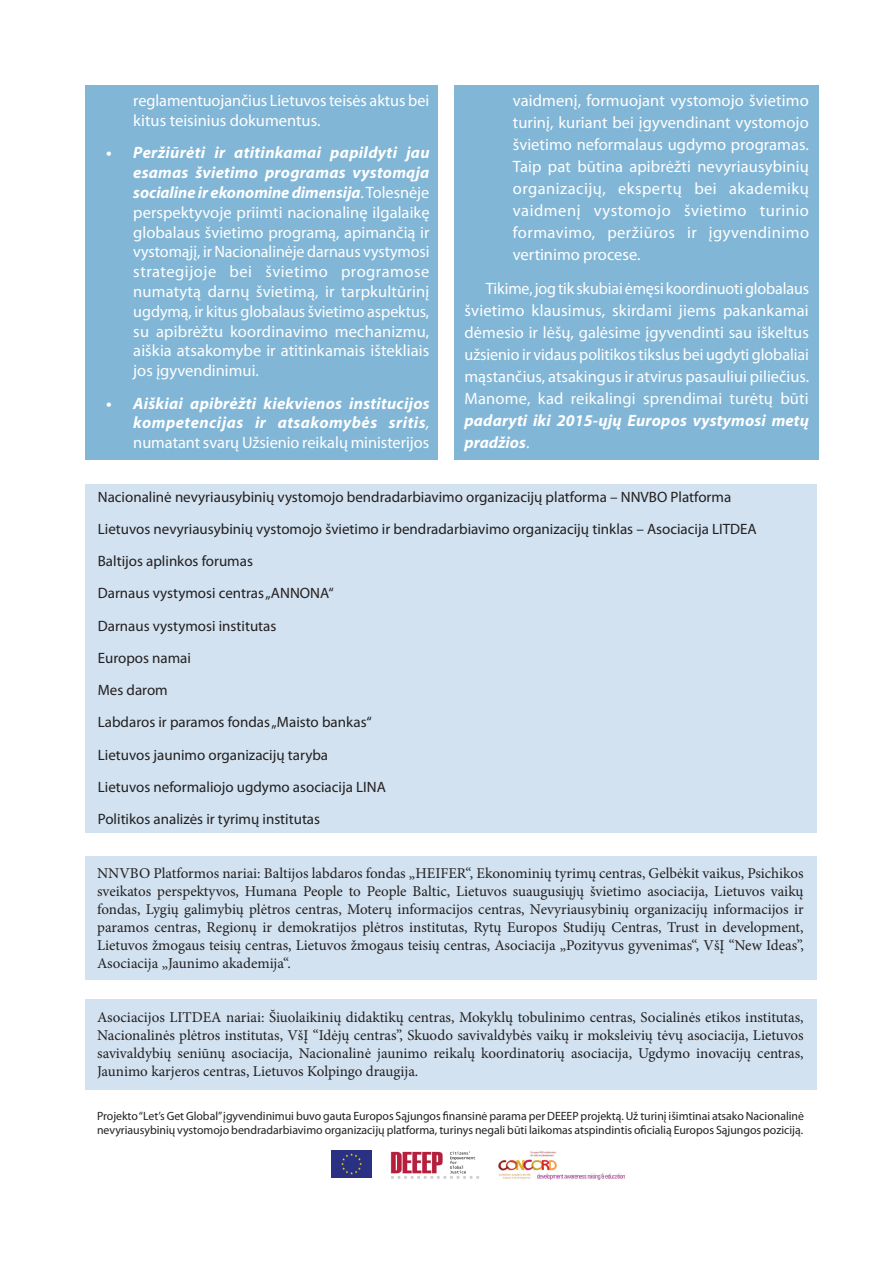
<style>
.page{position:relative;width:893px;height:1263px;background:#fff}
.page>*{position:absolute;margin:0;border:0;box-sizing:border-box;transform-origin:0 0}
.t1{font:16.5px/19.8px "Myriad Pro";color:#fff;text-align:justify}
.t2{font:italic 700 16.5px/19.8px "Myriad Pro";letter-spacing:.015em;color:#fff;text-align:justify}
.t3{font:15px/18px "Minion Pro";color:#231f20;text-align:justify}
.t4{font:15px/32.2px "Myriad Pro";color:#231f20}
.t5{font:12px/14.4px "Myriad Pro";color:#1f2020}
.s1{font-weight:700;font-style:italic}
.s2{font-weight:400}
.s3{font-weight:400;font-style:normal}
</style>
<div class="page">
<div style="left:85px;top:85px;width:353px;height:374px;background:#81b6d7"></div>
<div style="left:455px;top:85px;width:364px;height:374px;background:#81b6d7"></div>
<div style="left:85px;top:856px;width:731px;height:123px;background:#d2e2f0"></div>
<div style="left:85px;top:484px;width:731px;height:348px;background:#d2e2f0"></div>
<div style="left:85px;top:999px;width:731px;height:91px;background:#d2e2f0"></div>
<img style="left:390px;top:1151px;width:89px;height:28px">
<img style="left:332px;top:1150px;width:39px;height:27px">
<img style="left:498px;top:1151px;width:127px;height:29px">
<p class="t1" style="left:133px;top:90px;width:297px">reglamentuojančius Lietuvos teisės aktus bei kitus teisinius dokumentus.</p>
<p class="t1" style="left:133px;top:143px;width:298px;text-indent:-27px"><span class="s1">• Peržiūrėti ir atitinkamai papildyti jau esamas švietimo programas vystomąja socialine ir ekonomine dimensija</span>. Tolesnėje perspektyvoje priimti nacionalinę ilgalaikę globalaus švietimo programą, apimančią ir vystomąjį, ir Nacionalinėje darnaus vystymosi strategijoje bei švietimo programose numatytą darnų švietimą, ir tarpkultūrinį ugdymą, ir kitus globalaus švietimo aspektus, su apibrėžtu koordinavimo mechanizmu, aiškia atsakomybe ir atitinkamais ištekliais jos įgyvendinimui.</p>
<p class="t2" style="left:133px;top:393px;width:298px;text-indent:-27px">• Aiškiai apibrėžti kiekvienos institucijos kompetencijas ir atsakomybės sritis<span class="s2">, </span><span class="s3">numatant svarų Užsienio reikalų ministerijos</span></p>
<p class="t1" style="left:513px;top:89px;width:298px;line-height:21.9px">vaidmenį, formuojant vystomojo švietimo turinį, kuriant bei įgyvendinant vystomojo švietimo neformalaus ugdymo programas.<br>Taip pat būtina apibrėžti nevyriausybinių organizacijų, ekspertų bei akademikų vaidmenį vystomojo švietimo turinio formavimo, peržiūros ir įgyvendinimo vertinimo procese.</p>
<p class="t1" style="left:465px;top:278px;width:346px;line-height:21.9px;text-indent:21px">Tikime, jog tik skubiai ėmęsi koordinuoti globalaus švietimo klausimus, skirdami jiems pakankamai dėmesio ir lėšų, galėsime įgyvendinti sau iškeltus užsienio ir vidaus politikos tikslus bei ugdyti globaliai mąstančius, atsakingus ir atvirus pasauliui piliečius.<br>Manome, kad reikalingi sprendimai turėtų būti</p>
<p class="t2" style="left:465px;top:409px;width:346px;line-height:21.9px">padaryti iki 2015-ųjų Europos vystymosi metų pradžios<span class="s3">.</span></p>
<p class="t4" style="left:98px;top:480px;width:660px">Nacionalinė nevyriausybinių vystomojo bendradarbiavimo organizacijų platforma – NNVBO Platforma Lietuvos nevyriausybinių vystomojo švietimo ir bendradarbiavimo organizacijų tinklas – Asociacija LITDEA Baltijos aplinkos forumas<br>Darnaus vystymosi centras „ANNONA“<br>Darnaus vystymosi institutas<br>Europos namai<br>Mes darom<br>Labdaros ir paramos fondas „Maisto bankas“<br>Lietuvos jaunimo organizacijų taryba<br>Lietuvos neformaliojo ugdymo asociacija LINA<br>Politikos analizės ir tyrimų institutas</p>
<p class="t3" style="left:97px;top:864px;width:708px">NNVBO Platformos nariai: Baltijos labdaros fondas „HEIFER“, Ekonominių tyrimų centras, Gelbėkit vaikus, Psichikos sveikatos perspektyvos, Humana People to People Baltic, Lietuvos suaugusiųjų švietimo asociacija, Lietuvos vaikų fondas, Lygių galimybių plėtros centras, Moterų informacijos centras, Nevyriausybinių organizacijų informacijos ir paramos centras, Regionų ir demokratijos plėtros institutas, Rytų Europos Studijų Centras, Trust in development, Lietuvos žmogaus teisių centras, Lietuvos žmogaus teisių centras, Asociacija „Pozityvus gyvenimas“, VšĮ “New Ideas”, Asociacija „Jaunimo akademija“.</p>
<p class="t3" style="left:97px;top:1008px;width:708px">Asociacijos LITDEA nariai: Šiuolaikinių didaktikų centras, Mokyklų tobulinimo centras, Socialinės etikos institutas, Nacionalinės plėtros institutas, VšĮ “Idėjų centras”, Skuodo savivaldybės vaikų ir moksleivių tėvų asociacija, Lietuvos savivaldybių seniūnų asociacija, Nacionalinė jaunimo reikalų koordinatorių asociacija, Ugdymo inovacijų centras, Jaunimo karjeros centras, Lietuvos Kolpingo draugija.</p>
<p class="t5" style="left:97px;top:1108px;width:708px">Projekto “Let’s Get Global” įgyvendinimui buvo gauta Europos Sąjungos finansinė parama per DEEEP projektą. Už turinį išimtinai atsako Nacionalinė nevyriausybinių vystomojo bendradarbiavimo organizacijų platforma, turinys negali būti laikomas atspindintis oficialią Europos Sąjungos poziciją.</p>
</div>
